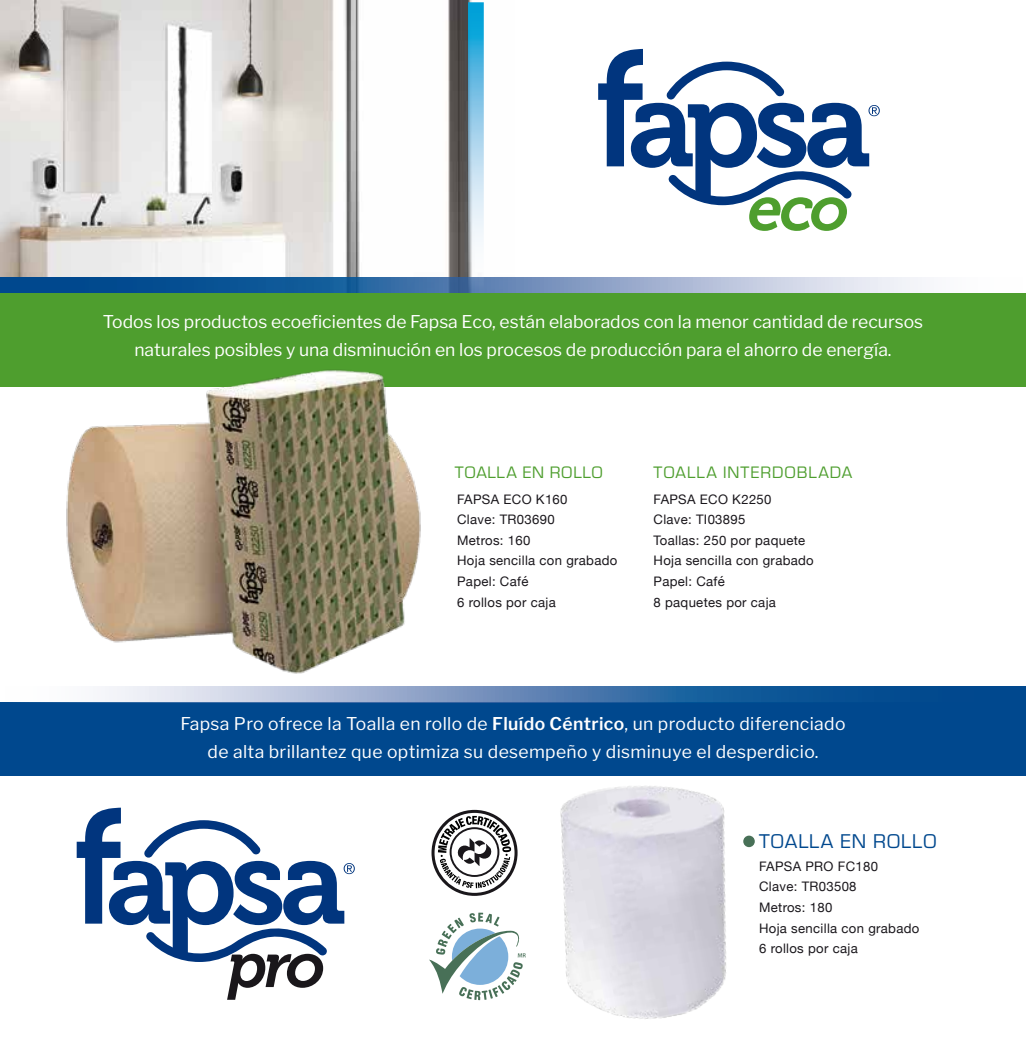
<style>
.page{position:relative;width:1026px;height:1041px;background:#fff}
.page>*{position:absolute;margin:0;border:0;box-sizing:border-box;transform-origin:0 0}
.t1{font:20.65px "Eurostile";letter-spacing:.04em;color:#00488e}
.t2{font:17.5px/28px "Libre Franklin";color:#fff;text-align:center}
.t3{font:17.5px/28px "Libre Franklin";letter-spacing:.02em;color:#fff;text-align:center}
.t4{font:17.15px "Eurostile";letter-spacing:.055em;color:#4e9e2e}
.t5{font:13.12px/20.7px "Helvetica Neue";letter-spacing:.025em;color:#1a171c}
.s1{font-weight:600}
</style>
<div class="page">
<div style="left:0;top:702px;width:1026px;height:73px;background:#00488e"></div>
<img style="left:0;top:0;width:472px;height:277px">
<div style="left:0;top:293px;width:1026px;height:93px;background:#4e9e2e"></div>
<svg style="left:0;top:277px;width:922px;height:16px;background:#5e88b6"></svg>
<svg style="left:468px;top:2px;width:16px;height:289px;background:#8ec7e1"></svg>
<svg style="left:77px;top:808px;width:278px;height:192px"></svg>
<svg style="left:598px;top:49px;width:281px;height:182px"></svg>
<svg style="left:105px;top:687px;width:921px;height:15px;background:#6089b7"></svg>
<img style="left:521px;top:775px;width:252px;height:244px">
<div style="left:743px;top:836px;width:11px;height:11px;background:#487057;border-radius:50%"></div>
<img style="left:54px;top:370px;width:403px;height:304px">
<svg style="left:429px;top:810px;width:97px;height:209px"></svg>
<h2 class="t2" style="left:103px;top:307px;width:821px">Todos los productos ecoeficientes de Fapsa Eco, están elaborados con la menor cantidad de recursos naturales posibles y una disminución en los procesos de producción para el ahorro de energía.</h2>
<h3 class="t4" style="left:455px;top:461px;width:149px">TOALLA EN ROLLO</h3>
<p class="t5" style="left:457px;top:489px;width:162px">FAPSA ECO K160<br>Clave: TR03690<br>Metros: 160<br>Hoja sencilla con grabado<br>Papel: Café<br>6 rollos por caja</p>
<h3 class="t4" style="left:653px;top:461px;width:200px">TOALLA INTERDOBLADA</h3>
<p class="t5" style="left:653px;top:489px;width:162px">FAPSA ECO K2250<br>Clave: TI03895<br>Toallas: 250 por paquete<br>Hoja sencilla con grabado<br>Papel: Café<br>8 paquetes por caja</p>
<h2 class="t3" style="left:180px;top:710px;width:666px">Fapsa Pro ofrece la Toalla en rollo de <span class="s1">Fluído Céntrico</span>, un producto diferenciado de alta brillantez que optimiza su desempeño y disminuye el desperdicio.</h2>
<h1 class="t1" style="left:759px;top:827px;width:179px">TOALLA EN ROLLO</h1>
<p class="t5" style="left:759px;top:857px;width:162px">FAPSA PRO FC180<br>Clave: TR03508<br>Metros: 180<br>Hoja sencilla con grabado<br>6 rollos por caja</p>
</div>
